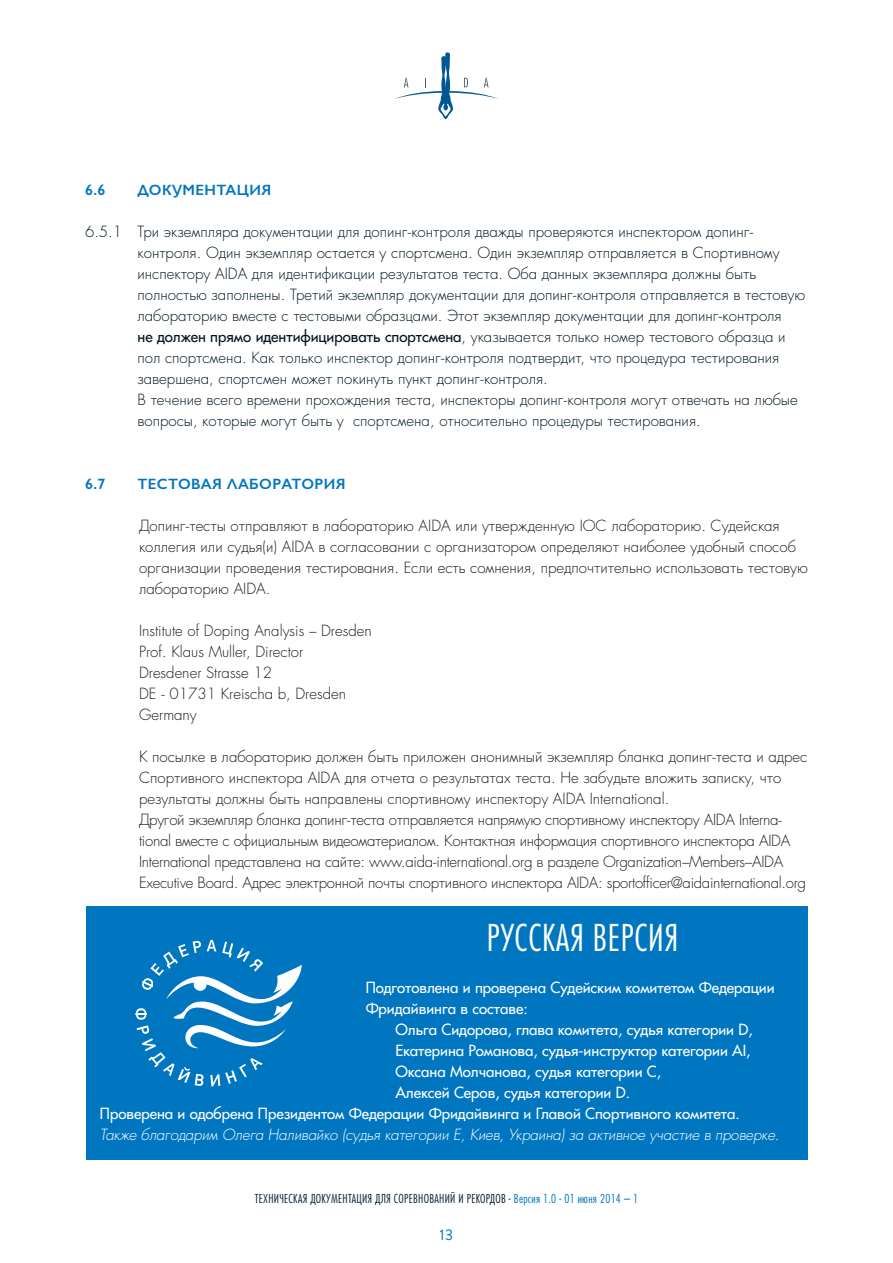
<style>
.page{position:relative;width:893px;height:1263px;background:#fff}
.page>*{position:absolute;margin:0;border:0;box-sizing:border-box;transform-origin:0 0}
.t1{font:36px "Favorit Light Cond C";letter-spacing:.02em;color:#fff}
.t2{font:15px/21px "Favorit Light C";color:#001622}
.t3{font:15px/21px "Favorit Light C";letter-spacing:-.02em;color:#1b1c20}
.t4{font:15px/21px "Favorit Light C";color:#1b1c20}
.t5{font:15px/21px "Favorit C";color:#fff}
.t6{font:italic 15px "Favorit Light C";letter-spacing:-.01em;color:#fff}
.t7{font:600 15px "Gill Sans";letter-spacing:.025em;color:#0076c0}
.t8{font:15px "Brandon Text";color:#0076c0}
.t9{font:12px "Favorit Light Cond C";letter-spacing:.025em;color:#0b223e}
.s1{font-family:"Favorit C"}
.s2{color:#0076c0}
</style>
<div class="page">
<svg style="left:395px;top:52px;width:103px;height:67px"></svg>
<div style="left:86px;top:906px;width:721px;height:253px;background:#0076c0"></div>
<svg style="left:135px;top:940px;width:167px;height:146px"></svg>
<p class="t7" style="left:85px;top:181px;width:22px">6.6</p>
<p class="t7" style="left:138px;top:181px;width:135px">ДОКУМЕНТАЦИЯ</p>
<p class="t2" style="left:138px;top:221px;width:669px;text-indent:-52px">6.5.1 Три экземпляра документации для допинг-контроля дважды проверяются инспектором допинг&shy;контроля. Один экземпляр остается у спортсмена. Один экземпляр отправляется в Спортивному инспектору AIDA для идентификации результатов теста. Оба данных экземпляра должны быть полностью заполнены. Третий экземпляр документации для допинг-контроля отправляется в тестовую лабораторию вместе с тестовыми образцами. Этот экземпляр документации для допинг-контроля<br><span class="s1">не должен прямо идентифицировать спортсмена</span>, указывается только номер тестового образца и пол спортсмена. Как только инспектор допинг-контроля подтвердит, что процедура тестирования завершена, спортсмен может покинуть пункт допинг-контроля.<br>В течение всего времени прохождения теста, инспекторы допинг-контроля могут отвечать на любые вопросы, которые могут быть у спортсмена, относительно процедуры тестирования.</p>
<p class="t7" style="left:85px;top:475px;width:22px">6.7</p>
<p class="t7" style="left:138px;top:475px;width:209px">ТЕСТОВАЯ ЛАБОРАТОРИЯ</p>
<p class="t4" style="left:139px;top:515px;width:670px">Допинг-тесты отправляют в лабораторию AIDA или утвержденную IOC лабораторию. Судейская коллегия или судья(и) AIDA в согласовании с организатором определяют наиболее удобный способ организации проведения тестирования. Если есть сомнения, предпочтительно использовать тестовую лабораторию AIDA.</p>
<p class="t4" style="left:139px;top:620px;width:234px">Institute of Doping Analysis – Dresden<br>Prof. Klaus Muller, Director<br>Dresdener Strasse 12<br>DE - 01731 Kreischa b, Dresden<br>Germany</p>
<p class="t3" style="left:139px;top:746px;width:670px">К посылке в лабораторию должен быть приложен анонимный экземпляр бланка допинг-теста и адрес Спортивного инспектора AIDA для отчета о результатах теста. Не забудьте вложить записку, что результаты должны быть направлены спортивному инспектору AIDA International.<br>Другой экземпляр бланка допинг-теста отправляется напрямую спортивному инспектору AIDA Interna&shy;tional вместе с официальным видеоматериалом. Контактная информация спортивного инспектора AIDA International представлена на сайте: www.aida-international.org в разделе Organization–Members–AIDA Executive Board. Адрес электронной почты спортивного инспектора AIDA: sportofficer@aidainternational.org</p>
<h1 class="t1" style="left:487px;top:916px;width:193px">РУССКАЯ ВЕРСИЯ</h1>
<p class="t5" style="left:366px;top:977px;width:410px">Подготовлена и проверена Судейским комитетом Федерации<br>Фридайвинга в составе:</p>
<p class="t5" style="left:395px;top:1019px;width:359px">Ольга Сидорова, глава комитета, судья категории D,</p>
<p class="t5" style="left:395px;top:1040px;width:357px">Екатерина Романова, судья-инструктор категории AI,</p>
<p class="t5" style="left:395px;top:1061px;width:267px">Оксана Молчанова, судья категории С,</p>
<p class="t5" style="left:395px;top:1082px;width:236px">Алексей Серов, судья категории D.</p>
<p class="t5" style="left:100px;top:1103px;width:641px">Проверена и одобрена Президентом Федерации Фридайвинга и Главой Cпортивного комитета.</p>
<p class="t6" style="left:100px;top:1125px;width:681px">Также благодарим Олега Наливайко (судья категории Е, Киев, Украина) за активное участие в проверке.</p>
<p class="t9" style="left:255px;top:1192px;width:385px">ТЕХНИЧЕСКАЯ ДОКУМЕНТАЦИЯ ДЛЯ СОРЕВНОВАНИЙ И РЕКОРДОВ - <span class="s2">Версия 1.0 - 01 июня 2014 – 1</span></p>
<p class="t8" style="left:440px;top:1225px;width:15px">13</p>
</div>
